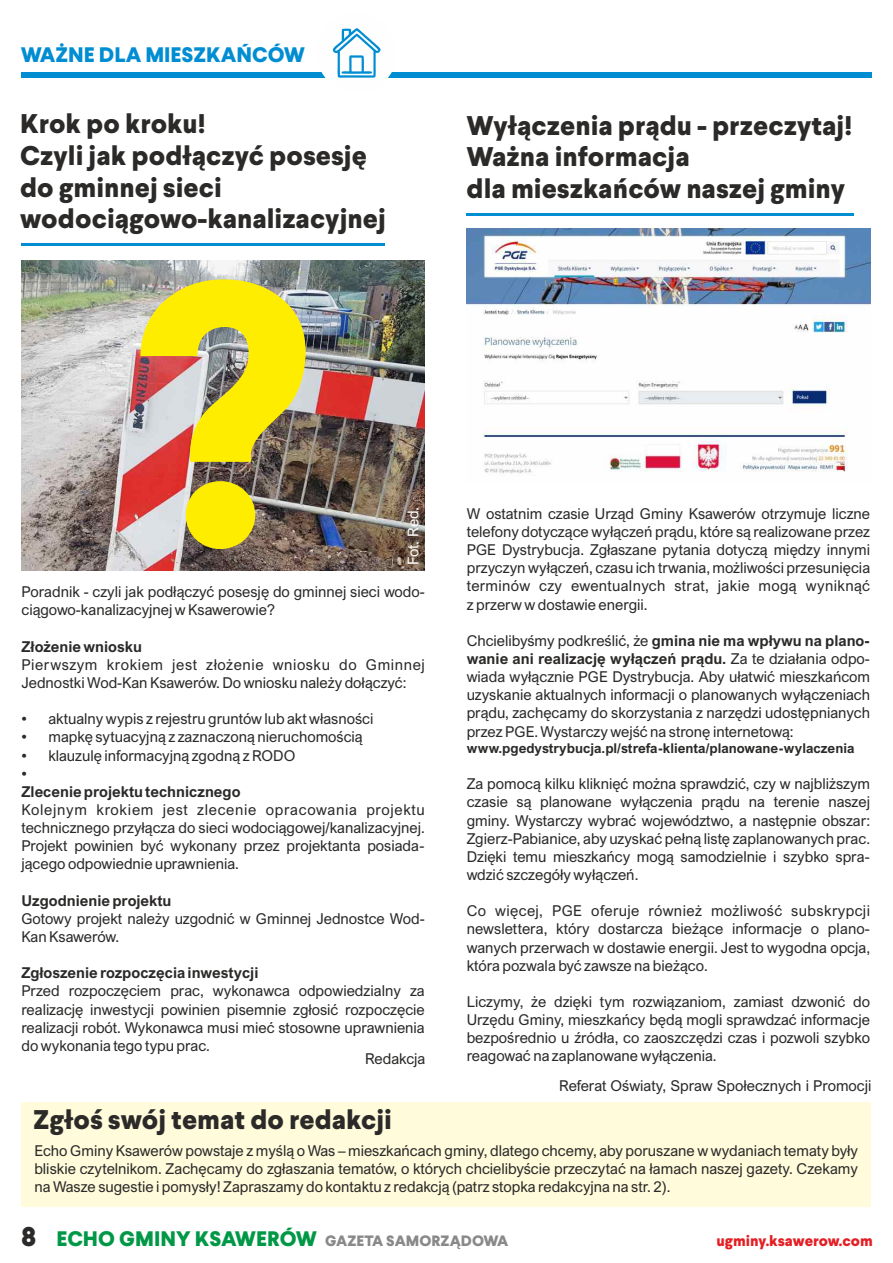
<style>
.page{position:relative;width:893px;height:1263px;background:#fff}
.page>*{position:absolute;margin:0;border:0;box-sizing:border-box;transform-origin:0 0}
.t1{font:800 372.3px "Larsseit";color:#ffed00}
.t2{font:800 27px/31.7px "Larsseit";color:#2b2a29}
.t3{font:800 21px "Larsseit";color:#009846}
.t4{font:800 21px "Larsseit";color:#008dd2}
.t5{font:15px/18.1px "Arial Nova";color:#2b2a29;text-align:justify}
.t6{font:700 15px "Arial Nova";color:#2b2a29}
.t7{font:800 15px "Larsseit";color:#e31e24}
.t8{font:15px "Arial Nova";letter-spacing:-.01em;color:#fefefe}
.t9{font:700 13.5px "Arial Nova";color:#2b2a29}
.s1{font-weight:700}
.s2{font-size:27px;color:#2b2a29}
.s3{font-size:15px;color:#898989}
</style>
<div class="page">
<div style="left:21px;top:72px;width:851px;height:5px;background:#008dd2"></div>
<div style="left:317px;top:13px;width:80px;height:80px;background:#fefefe;border-radius:50%"></div>
<svg style="left:333px;top:28px;width:47px;height:50px"></svg>
<hr style="left:21px;top:244px;width:364px;height:2px;background:#008dd2">
<img style="left:21px;top:261px;width:404px;height:310px">
<hr style="left:466px;top:214px;width:388px;height:2px;background:#008dd2">
<img style="left:467px;top:228px;width:403px;height:246px">
<div style="left:21px;top:1102px;width:849px;height:105px;background:#fffbdb"></div>
<h3 class="t4" style="left:21px;top:47px;width:286px">WAŻNE DLA MIESZKAŃCÓW</h3>
<h2 class="t2" style="left:20px;top:111px;width:367px">Krok po kroku!<br>Czyli jak podłączyć posesję do gminnej sieci wodociągowo-kanalizacyjnej</h2>
<h1 class="t1" style="left:138px;top:273px;width:174px">?</h1>
<p class="t8" style="left:408px;top:565px;width:60px;rotate:-90deg">Fot. Red.</p>
<p class="t5" style="left:21px;top:584px;width:405px">Poradnik - czyli jak podłączyć posesję do gminnej sieci wodo&shy;ciągowo-kanalizacyjnej w Ksawerowie?</p>
<p class="t6" style="left:21px;top:641px;width:122px">Złożenie wniosku</p>
<p class="t5" style="left:21px;top:657px;width:405px">Pierwszym krokiem jest złożenie wniosku do Gminnej<br>Jednostki Wod-Kan Ksawerów. Do wniosku należy dołączyć:</p>
<p class="t5" style="left:21px;top:711px;width:353px">• aktualny wypis z rejestru gruntów lub akt własności</p>
<p class="t5" style="left:21px;top:729px;width:343px">• mapkę sytuacyjną z zaznaczoną nieruchomością</p>
<p class="t5" style="left:21px;top:747px;width:275px">• klauzulę informacyjną zgodną z RODO •</p>
<p class="t6" style="left:21px;top:786px;width:221px">Zlecenie projektu technicznego</p>
<p class="t5" style="left:21px;top:802px;width:405px">Kolejnym krokiem jest zlecenie opracowania projektu technicznego przyłącza do sieci wodociągowej/kanalizacyjnej.<br>Projekt powinien być wykonany przez projektanta posiada&shy;jącego odpowiednie uprawnienia.</p>
<p class="t6" style="left:21px;top:895px;width:152px">Uzgodnienie projektu</p>
<p class="t5" style="left:21px;top:911px;width:405px">Gotowy projekt należy uzgodnić w Gminnej Jednostce Wod-<br>Kan Ksawerów.</p>
<p class="t6" style="left:21px;top:967px;width:239px">Zgłoszenie rozpoczęcia inwestycji</p>
<p class="t5" style="left:21px;top:983px;width:405px">Przed rozpoczęciem prac, wykonawca odpowiedzialny za realizację inwestycji powinien pisemnie zgłosić rozpoczęcie realizacji robót. Wykonawca musi mieć stosowne uprawnienia do wykonania tego typu prac.</p>
<p class="t5" style="left:365px;top:1050px;width:62px">Redakcja</p>
<h2 class="t2" style="left:467px;top:112px;width:387px">Wyłączenia prądu - przeczytaj!<br>Ważna informacja<br>dla mieszkańców naszej gminy</h2>
<p class="t5" style="left:467px;top:506px;width:405px">W ostatnim czasie Urząd Gminy Ksawerów otrzymuje liczne telefony dotyczące wyłączeń prądu, które są realizowane przez PGE Dystrybucja. Zgłaszane pytania dotyczą między innymi przyczyn wyłączeń, czasu ich trwania, możliwości przesunięcia terminów czy ewentualnych strat, jakie mogą wyniknąć z przerw w dostawie energii.</p>
<p class="t5" style="left:467px;top:633px;width:405px">Chcielibyśmy podkreślić, że <span class="s1">gmina nie ma wpływu na plano&shy;wanie ani realizację wyłączeń prądu.</span> Za te działania odpo&shy;wiada wyłącznie PGE Dystrybucja. Aby ułatwić mieszkańcom uzyskanie aktualnych informacji o planowanych wyłączeniach prądu, zachęcamy do skorzystania z narzędzi udostępnianych przez PGE. Wystarczy wejść na stronę internetową:</p>
<p class="t9" style="left:467px;top:743px;width:389px">www.pgedystrybucja.pl/strefa-klienta/planowane-wylaczenia</p>
<p class="t5" style="left:467px;top:776px;width:405px">Za pomocą kilku kliknięć można sprawdzić, czy w najbliższym czasie są planowane wyłączenia prądu na terenie naszej gminy. Wystarczy wybrać województwo, a następnie obszar:<br>Zgierz-Pabianice, aby uzyskać pełną listę zaplanowanych prac.<br>Dzięki temu mieszkańcy mogą samodzielnie i szybko spra&shy;wdzić szczegóły wyłączeń.</p>
<p class="t5" style="left:467px;top:903px;width:405px">Co więcej, PGE oferuje również możliwość subskrypcji newslettera, który dostarcza bieżące informacje o plano&shy;wanych przerwach w dostawie energii. Jest to wygodna opcja, która pozwala być zawsze na bieżąco.</p>
<p class="t5" style="left:467px;top:994px;width:405px">Liczymy, że dzięki tym rozwiązaniom, zamiast dzwonić do Urzędu Gminy, mieszkańcy będą mogli sprawdzać informacje bezpośrednio u źródła, co zaoszczędzi czas i pozwoli szybko reagować na zaplanowane wyłączenia.</p>
<p class="t5" style="left:559px;top:1078px;width:314px">Referat Oświaty, Spraw Społecznych i Promocji</p>
<h2 class="t2" style="left:33px;top:1106px;width:360px">Zgłoś swój temat do redakcji</h2>
<p class="t5" style="left:34px;top:1143px;width:825px">Echo Gminy Ksawerów powstaje z myślą o Was – mieszkańcach gminy, dlatego chcemy, aby poruszane w wydaniach tematy były bliskie czytelnikom. Zachęcamy do zgłaszania tematów, o których chcielibyście przeczytać na łamach naszej gazety. Czekamy na Wasze sugestie i pomysły! Zapraszamy do kontaktu z redakcją (patrz stopka redakcyjna na str. 2).</p>
<h3 class="t3" style="left:21px;top:1230px;width:488px"><span class="s2">8</span> ECHO GMINY KSAWERÓW <span class="s3">GAZETA SAMORZĄDOWA</span></h3>
<p class="t7" style="left:716px;top:1235px;width:158px">ugminy.ksawerow.com</p>
</div>
